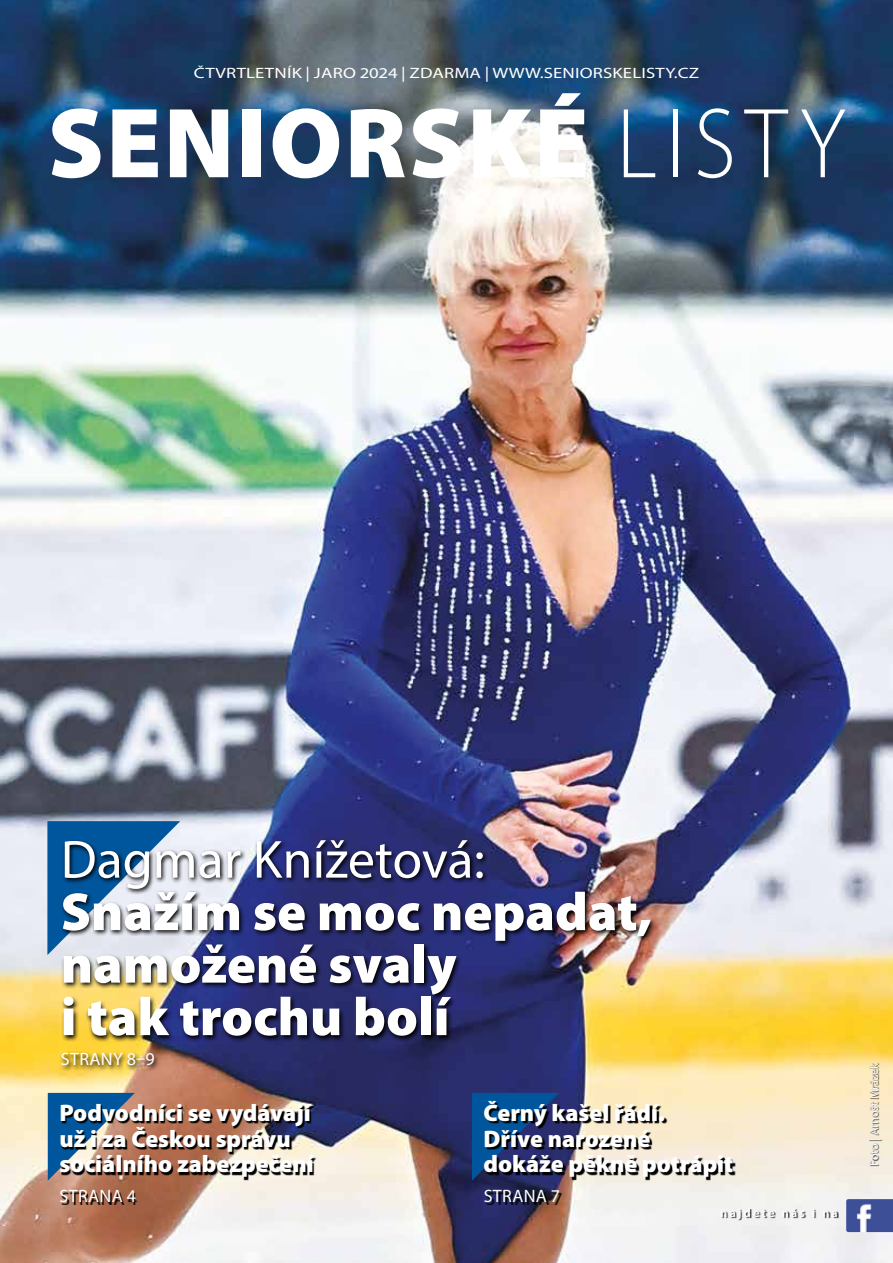
<style>
.page{position:relative;width:893px;height:1263px;background:#fff}
.page>*{position:absolute;margin:0;border:0;box-sizing:border-box;transform-origin:0 0}
.t1{font:900 100.5px "Myriad Pro";letter-spacing:.02em;color:#fff}
.t2{font:900 54px/52.5px "Myriad Pro";color:#fff}
.t3{font:54px "Myriad Pro";color:#fff}
.t4{font:900 24px/25.5px "Myriad Pro";color:#fff}
.t5{font:18px "Myriad Pro";letter-spacing:.02em;color:#fff}
.t6{font:15px "Myriad Pro";letter-spacing:.01em;color:#fff;scale:1.25 1}
.t7{font:12px "Myriad Pro";color:#fff}
.t8{font:600 12px "Myriad Pro";letter-spacing:.2em;color:#fff}
.s1{font-weight:300}
</style>
<div class="page">
<img style="left:0;top:0;width:893px;height:1263px">
<svg style="left:472px;top:1093px;width:87px;height:88px;background:#025297"></svg>
<svg style="left:48px;top:1093px;width:87px;height:88px;background:#105b9a"></svg>
<svg style="left:47px;top:821px;width:133px;height:134px;background:#1161a3"></svg>
<img style="left:60px;top:838px;width:597px;height:233px">
<div style="left:722px;top:1209px;width:117px;height:11px;background:#000;opacity:.75"></div>
<img style="left:846px;top:1199px;width:47px;height:33px">
<svg style="left:485px;top:1103px;width:250px;height:102px;background:#8c8b90"></svg>
<img style="left:61px;top:1105px;width:256px;height:100px">
<div style="left:869px;top:1063px;width:14px;height:103px;background:#000;opacity:.75"></div>
<p class="t6" style="left:194px;top:64px;width:406px">ČTVRTLETNÍK | JARO 2024 | ZDARMA | WWW.SENIORSKELISTY.CZ</p>
<h1 class="t1" style="left:48px;top:86px;width:799px">SENIORSKÉ <span class="s1">LISTY</span></h1>
<h2 class="t3" style="left:61px;top:826px;width:426px">Dagmar Knížetová:</h2>
<h2 class="t2" style="left:61px;top:886px;width:593px">Snažím se moc nepadat, namožené svaly<br>i tak trochu bolí</h2>
<p class="t5" style="left:61px;top:1048px;width:95px">STRANY 8–9</p>
<p class="t4" style="left:59px;top:1101px;width:256px">Podvodníci se vydávají už i za Českou správu sociálního zabezpečení</p>
<p class="t5" style="left:60px;top:1185px;width:78px">STRANA 4</p>
<p class="t4" style="left:483px;top:1101px;width:251px">Černý kašel řádí.<br>Dříve narozené dokáže pěkně potrápit</p>
<p class="t5" style="left:484px;top:1185px;width:78px">STRANA 7</p>
<p class="t8" style="left:720px;top:1205px;width:119px">najdete nás i na</p>
<p class="t7" style="left:867px;top:1166px;width:104px;rotate:-90deg">Foto | Arnošt Mrázek</p>
</div>
